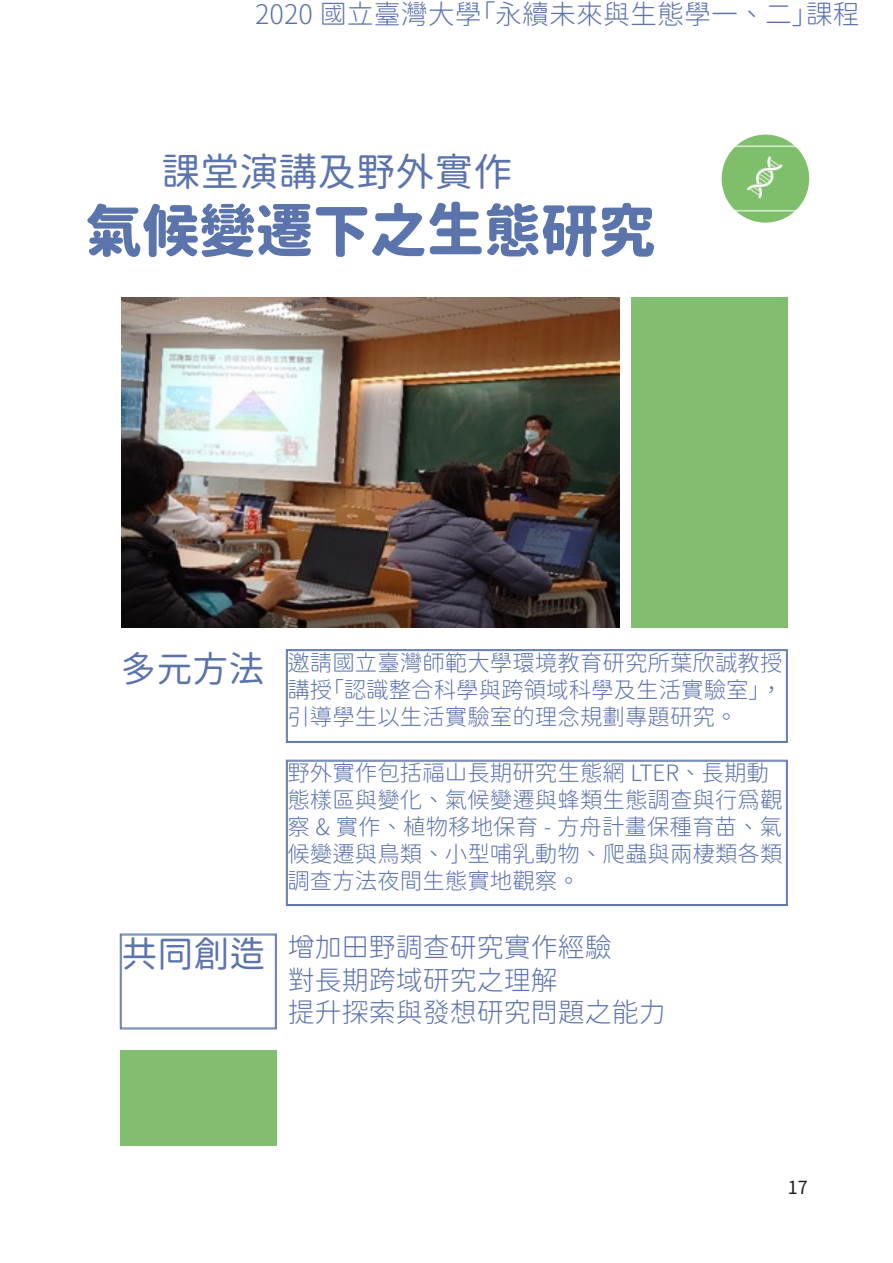
<style>
.page{position:relative;width:893px;height:1263px;background:#fff}
.page>*{position:absolute;margin:0;border:0;box-sizing:border-box;transform-origin:0 0}
.案例標題{font:57px "Gen Jyuu Gothic Monospace Heavy";color:#5c74ac}
.案例小標{font:39px "Gen Sen Rounded TW R";color:#5c74ac}
.t1{font:36px "Gen Sen Rounded TW R";color:#5c74ac}
.t2{font:27px "Gen Sen Rounded TW L";color:#5c74ac}
.t3{font:22.5px/27px "Gen Sen Rounded TW L";color:#5c74ac;text-align:justify}
.t4{font:18px "Taipei Sans TC Beta";color:#231f20}
</style>
<div class="page">
<div style="left:120px;top:1050px;width:157px;height:96px;background:#81be6f"></div>
<div style="left:631px;top:297px;width:157px;height:330px;background:#81be6f"></div>
<svg style="left:120px;top:933px;width:157px;height:97px"></svg>
<img style="left:722px;top:135px;width:87px;height:88px;border-radius:44px">
<svg style="left:286px;top:649px;width:502px;height:94px"></svg>
<div style="left:287px;top:650px;width:499px;height:91px;border:1px solid #5c74ac"></div>
<svg style="left:286px;top:759px;width:502px;height:147px"></svg>
<div style="left:287px;top:761px;width:499px;height:144px;border:1px solid #5c74ac"></div>
<img style="left:121px;top:297px;width:499px;height:330px">
<p class="t2" style="left:255px;top:-1px;width:606px">2020 國立臺灣大學「永續未來與生態學一、二」課程</p>
<p class="案例小標" style="left:162px;top:150px;width:352px">課堂演講及野外實作</p>
<p class="案例標題" style="left:85px;top:188px;width:571px">氣候變遷下之生態研究</p>
<p class="t1" style="left:121px;top:648px;width:146px">多元方法</p>
<p class="t1" style="left:121px;top:933px;width:146px">共同創造</p>
<p class="t3" style="left:287px;top:649px;width:496px">邀請國立臺灣師範大學環境教育研究所葉欣誠教授講授「認識整合科學與跨領域科學及生活實驗室」，引導學生以生活實驗室的理念規劃專題研究。</p>
<p class="t3" style="left:287px;top:760px;width:496px;text-align:left">野外實作包括福山長期研究生態網 LTER、長期動態樣區與變化、氣候變遷與蜂類生態調查與行為觀察 &amp; 實作、植物移地保育 - 方舟計畫保種育苗、氣候變遷與鳥類、小型哺乳動物、爬蟲與兩棲類各類調查方法夜間生態實地觀察。</p>
<p class="t2" style="left:288px;top:932px;width:325px">增加田野調查研究實作經驗</p>
<p class="t2" style="left:288px;top:964px;width:271px">對長期跨域研究之理解</p>
<p class="t2" style="left:288px;top:997px;width:379px">提升探索與發想研究問題之能力</p>
<p class="t4" style="left:788px;top:1177px;width:21px">17</p>
</div>
